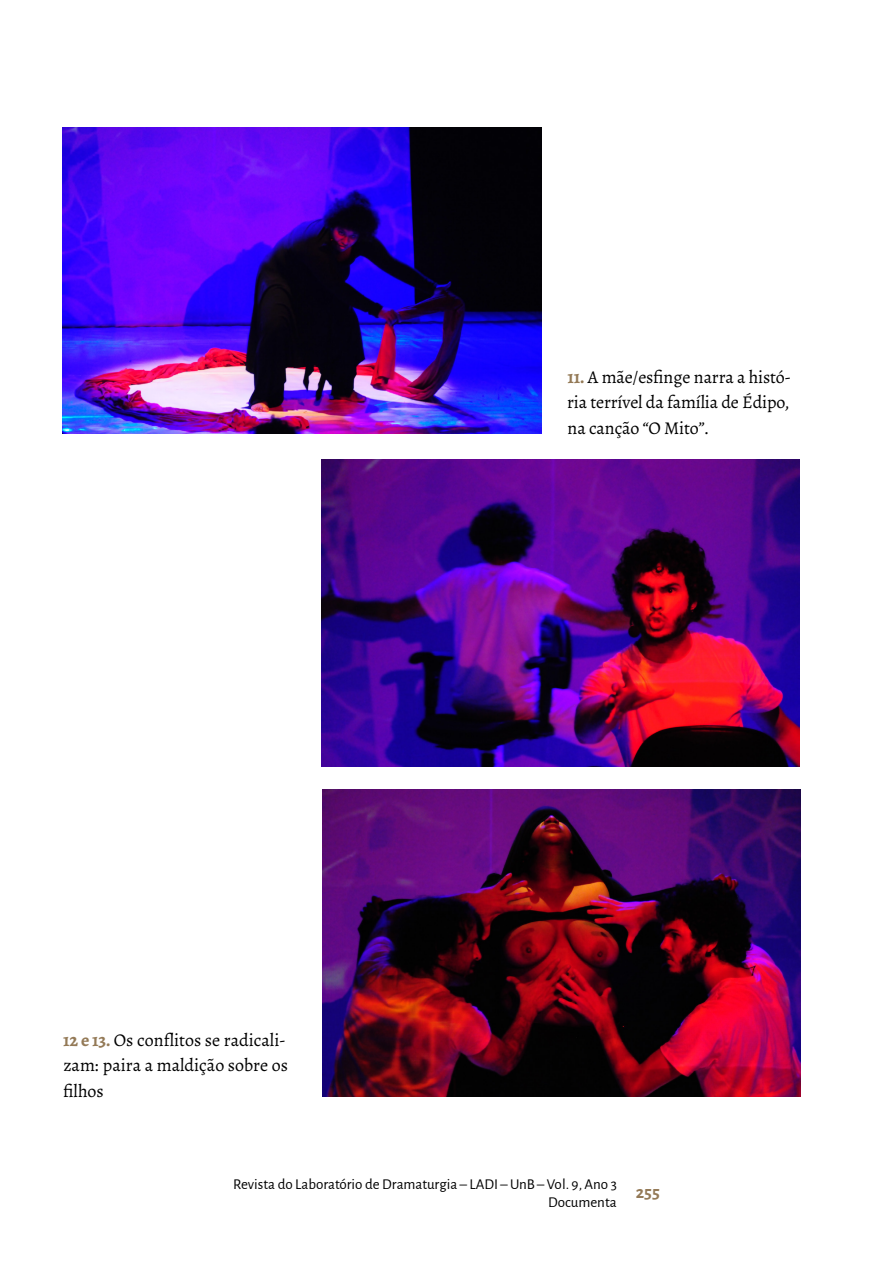
<style>
.page{position:relative;width:893px;height:1263px;background:#fff}
.page>*{position:absolute;margin:0;border:0;box-sizing:border-box;transform-origin:0 0}
.t1{font:18px/25.5px "Alegreya";letter-spacing:-.01em;color:#000;text-align:justify}
.t2{font:700 18px "Alegreya Sans";color:#947a57}
.t3{font:15px/18px "Alegreya Sans";color:#000;text-align:right}
.s1{font-weight:700;color:#947a57}
</style>
<div class="page">
<img style="left:62px;top:127px;width:480px;height:307px">
<img style="left:321px;top:459px;width:478px;height:307px">
<img style="left:322px;top:789px;width:478px;height:308px">
<p class="t1" style="left:63px;top:1027px;width:227px;text-align:left"><span class="s1">12 e 13.</span> Os conflitos se radicali&shy;zam: paira a maldição sobre os filhos</p>
<p class="t1" style="left:567px;top:364px;width:225px"><span class="s1">11.</span> A mãe/esfinge narra a histó&shy;ria terrível da família de Édipo, na canção “O Mito”.</p>
<p class="t3" style="left:233px;top:1174px;width:385px">Revista do Laboratório de Dramaturgia – LADI – UnB – Vol. 9, Ano 3<br>Documenta</p>
<p class="t2" style="left:636px;top:1178px;width:26px">255</p>
</div>
